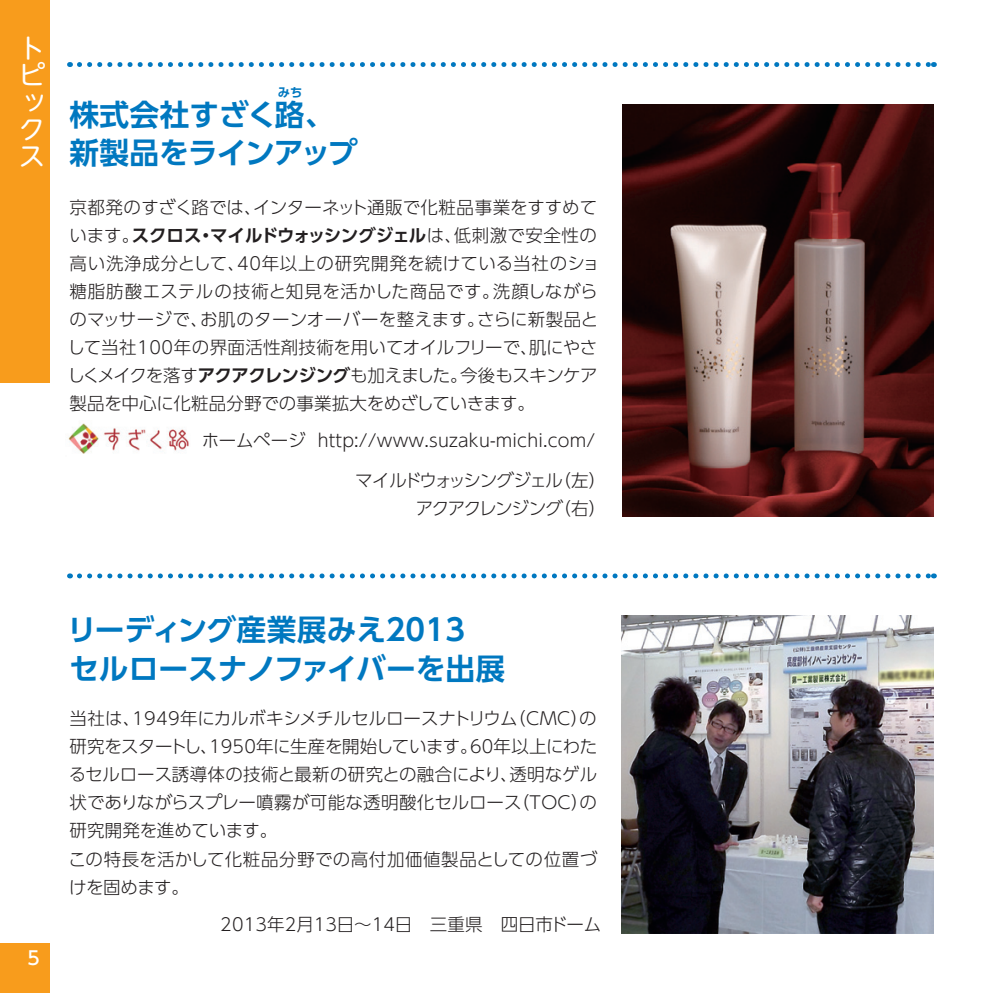
<style>
.page{position:relative;width:993px;height:993px;background:#fff}
.page>*{position:absolute;margin:0;border:0;box-sizing:border-box;transform-origin:0 0}
.t1{font:700 29.75px/38.5px "UD Shin Go Pro De";letter-spacing:-.005em;color:#0078c0}
.t2{font:26.07px/27.1px "UD Shin M Go Pro";color:#fff}
.t3{font:500 18.55px "UD Shin Go NT Pr 6";color:#fff}
.t4{font:300 17.5px/28px "UD Shin Go Pro";letter-spacing:.005em;color:#231f20}
.t5{font:300 17.5px/28px "UD Shin Go Pro";letter-spacing:-.085em;color:#231f20;text-align:right}
.t6{font:700 12.25px "UD Shin Go Pro De";color:#0078c0}
.s1{font-family:"UD Shin Go Pro De";font-weight:700}
</style>
<div class="page">
<div style="left:0;top:0;width:50px;height:382px;background:#f89c1c"></div>
<div style="left:0;top:943px;width:50px;height:49px;background:#f89c1c"></div>
<svg style="left:79px;top:62px;width:855px;height:5px"></svg>
<img style="left:622px;top:104px;width:311px;height:412px">
<svg style="left:79px;top:573px;width:855px;height:5px"></svg>
<img style="left:621px;top:615px;width:311px;height:318px">
<img style="left:68px;top:423px;width:121px;height:31px">
<p class="t2" style="left:19px;top:33px;width:28px">トピックス</p>
<p class="t6" style="left:278px;top:82px;width:26px">みち</p>
<p class="t1" style="left:69px;top:94px;width:289px">株式会社すざく路、新製品をラインアップ</p>
<p class="t4" style="left:67px;top:193px;width:533px">京都発のすざく路では、インターネット通販で化粧品事業をすすめています。<span class="s1">スクロス・マイルドウォッシングジェル</span>は、低刺激で安全性の高い洗浄成分として、40年以上の研究開発を続けている当社のショ糖脂肪酸エステルの技術と知見を活かした商品です。洗顔しながらのマッサージで、お肌のターンオーバーを整えます。さらに新製品として当社100年の界面活性剤技術を用いてオイルフリーで、肌にやさしくメイクを落す<span class="s1">アクアクレンジング</span>も加えました。今後もスキンケア製品を中心に化粧品分野での事業拡大をめざしていきます。</p>
<p class="t4" style="left:202px;top:425px;width:395px">ホームページ http://www.suzaku-michi.com/</p>
<p class="t5" style="left:355px;top:465px;width:252px">マイルドウォッシングジェル（左）アクアクレンジング（右）</p>
<p class="t3" style="left:27px;top:942px;width:14px">5</p>
<p class="t1" style="left:67px;top:609px;width:439px">リーディング産業展みえ2013　セルロースナノファイバーを出展</p>
<p class="t4" style="left:68px;top:703px;width:530px">当社は、1949年にカルボキシメチルセルロースナトリウム（CMC）の研究をスタートし、1950年に生産を開始しています。60年以上にわたるセルロース誘導体の技術と最新の研究との融合により、透明なゲル状でありながらスプレー噴霧が可能な透明酸化セルロース（TOC）の研究開発を進めています。<br>この特長を活かして化粧品分野での高付加価値製品としての位置づけを固めます。</p>
<p class="t4" style="left:220px;top:909px;width:382px">2013年2月13日～14日　三重県　四日市ドーム</p>
</div>
